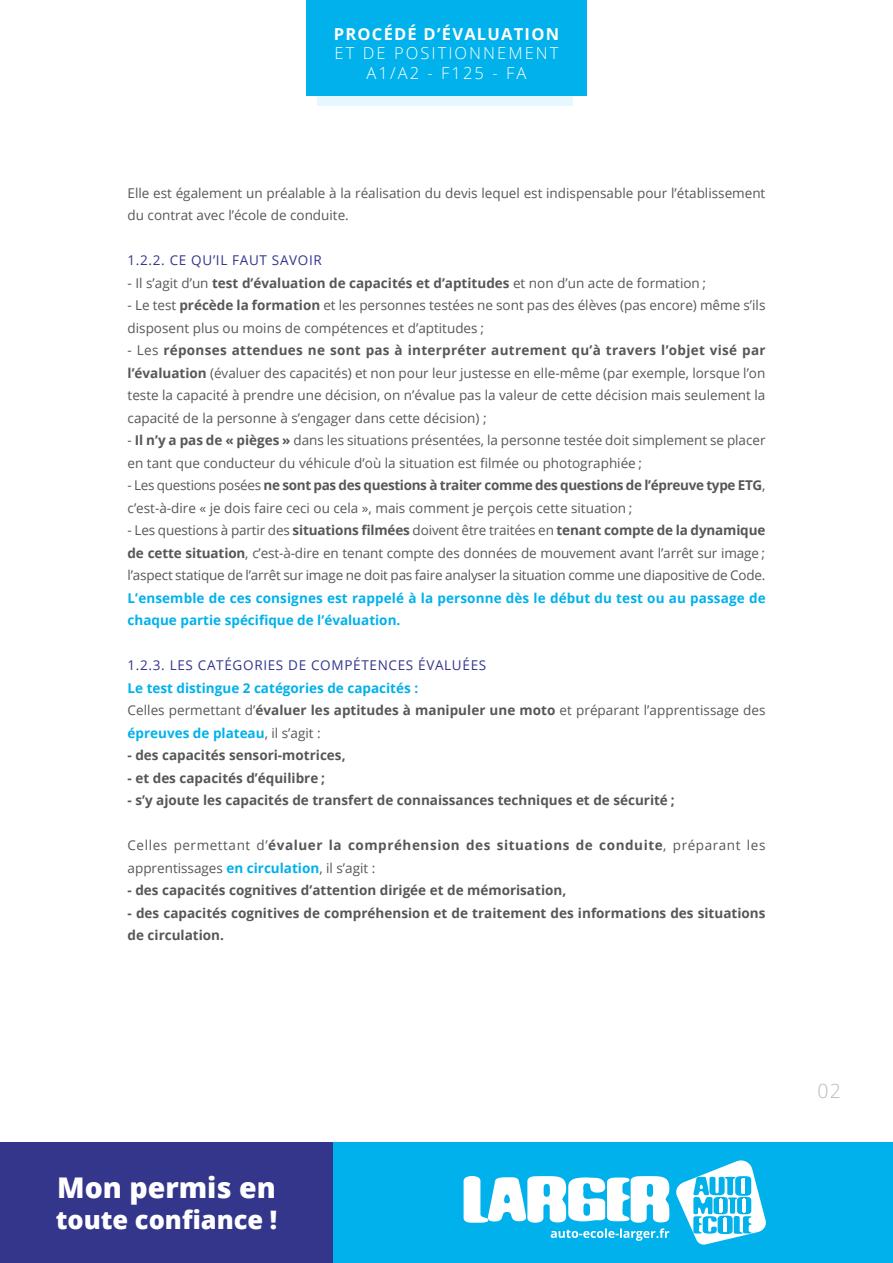
<style>
.page{position:relative;width:893px;height:1263px;background:#fff}
.page>*{position:absolute;margin:0;border:0;box-sizing:border-box;transform-origin:0 0}
.t1{font:800 28.5px "Open Sans";color:#fff}
.t2{font:800 25.5px "Open Sans";color:#fff}
.t3{font:300 19.5px "Open Sans";color:#bcbcbc}
.t4{font:300 16.5px/19.8px "Open Sans";letter-spacing:.125em;color:#fff;text-align:center}
.t5{font:700 16.5px "Open Sans";letter-spacing:.075em;color:#fff}
.t6{font:13.5px/22.5px "Open Sans";color:#575756}
.t7{font:700 13.5px/22.5px "Open Sans";color:#575756}
.t8{font:700 13.5px/22.5px "Open Sans";letter-spacing:.01em;color:#00b1eb}
.t9{font:13.5px "Open Sans";letter-spacing:.05em;color:#34368c}
.s1{font-weight:400}
.s2{font-weight:700}
.s3{font-weight:700;color:#00b1eb}
</style>
<div class="page">
<div style="left:317px;top:40px;width:255px;height:66px;background:#e6f7fd"></div>
<div style="left:306px;top:0;width:281px;height:96px;background:#00b1eb"></div>
<div style="left:0;top:1143px;width:893px;height:120px;background:#00b1eb"></div>
<div style="left:0;top:1143px;width:333px;height:120px;background:#34368c"></div>
<svg style="left:676px;top:1160px;width:90px;height:85px"></svg>
<svg style="left:464px;top:1176px;width:205px;height:65px"></svg>
<p class="t5" style="left:334px;top:22px;width:227px">PROCÉDÉ D’ÉVALUATION</p>
<p class="t4" style="left:335px;top:43px;width:225px">ET DE POSITIONNEMENT<br>A1/A2 - F125 - FA</p>
<p class="t6" style="left:128px;top:181px;width:639px">Elle est également un préalable à la réalisation du devis lequel est indispensable pour l’établissement du contrat avec l’école de conduite.</p>
<p class="t9" style="left:128px;top:251px;width:196px">1.2.2. CE QU’IL FAUT SAVOIR</p>
<p class="t7" style="left:128px;top:271px;width:580px"><span class="s1">- Il s’agit d’un</span> test d’évaluation de capacités et d’aptitudes <span class="s1">et non d’un acte de formation ;</span></p>
<p class="t6" style="left:128px;top:294px;width:639px">- Le test <span class="s2">précède la formation</span> et les personnes testées ne sont pas des élèves (pas encore) même s’ils disposent plus ou moins de compétences et d’aptitudes ;</p>
<p class="t6" style="left:128px;top:339px;width:639px;text-align:justify">- Les <span class="s2">réponses attendues ne sont pas à interpréter autrement qu’à travers l’objet visé par l’évaluation</span> (évaluer des capacités) et non pour leur justesse en elle-même (par exemple, lorsque l’on teste la capacité à prendre une décision, on n’évalue pas la valeur de cette décision mais seulement la capacité de la personne à s’engager dans cette décision) ;</p>
<p class="t6" style="left:128px;top:429px;width:639px">- <span class="s2">Il n’y a pas de « pièges »</span> dans les situations présentées, la personne testée doit simplement se placer en tant que conducteur du véhicule d’où la situation est filmée ou photographiée ;</p>
<p class="t6" style="left:128px;top:474px;width:639px">- Les questions posées <span class="s2">ne sont pas des questions à traiter comme des questions de l’épreuve type ETG</span>, c’est-à-dire « je dois faire ceci ou cela », mais comment je perçois cette situation ;</p>
<p class="t6" style="left:128px;top:519px;width:639px;text-align:justify">- Les questions à partir des <span class="s2">situations filmées</span> doivent être traitées en <span class="s2">tenant compte de la dynamique de cette situation</span>, c’est-à-dire en tenant compte des données de mouvement avant l’arrêt sur image ; l’aspect statique de l’arrêt sur image ne doit pas faire analyser la situation comme une diapositive de Code.</p>
<p class="t8" style="left:128px;top:586px;width:640px">L’ensemble de ces consignes est rappelé à la personne dès le début du test ou au passage de chaque partie spécifique de l’évaluation.</p>
<p class="t9" style="left:128px;top:656px;width:360px">1.2.3. LES CATÉGORIES DE COMPÉTENCES ÉVALUÉES</p>
<p class="t6" style="left:128px;top:676px;width:639px"><span class="s3">Le test distingue 2 catégories de capacités :<br></span>Celles permettant d’<span class="s2">évaluer les aptitudes à manipuler une moto</span> et préparant l’apprentissage des <span class="s3">épreuves de plateau</span>, il s’agit :</p>
<p class="t7" style="left:128px;top:744px;width:219px">- des capacités sensori-motrices,</p>
<p class="t7" style="left:128px;top:766px;width:199px">- et des capacités d’équilibre ;</p>
<p class="t7" style="left:128px;top:789px;width:548px">- s’y ajoute les capacités de transfert de connaissances techniques et de sécurité ;</p>
<p class="t6" style="left:128px;top:834px;width:639px">Celles permettant d’<span class="s2">évaluer la compréhension des situations de conduite</span>, préparant les apprentissages <span class="s3">en circulation</span>, il s’agit :</p>
<p class="t7" style="left:128px;top:879px;width:440px">- des capacités cognitives d’attention dirigée et de mémorisation,</p>
<p class="t7" style="left:128px;top:901px;width:639px">- des capacités cognitives de compréhension et de traitement des informations des situations de circulation.</p>
<h1 class="t1" style="left:57px;top:1166px;width:220px">Mon permis en</h1>
<h2 class="t2" style="left:56px;top:1200px;width:223px">toute confiance !</h2>
<h3 class="t3" style="left:818px;top:1077px;width:25px">02</h3>
</div>
